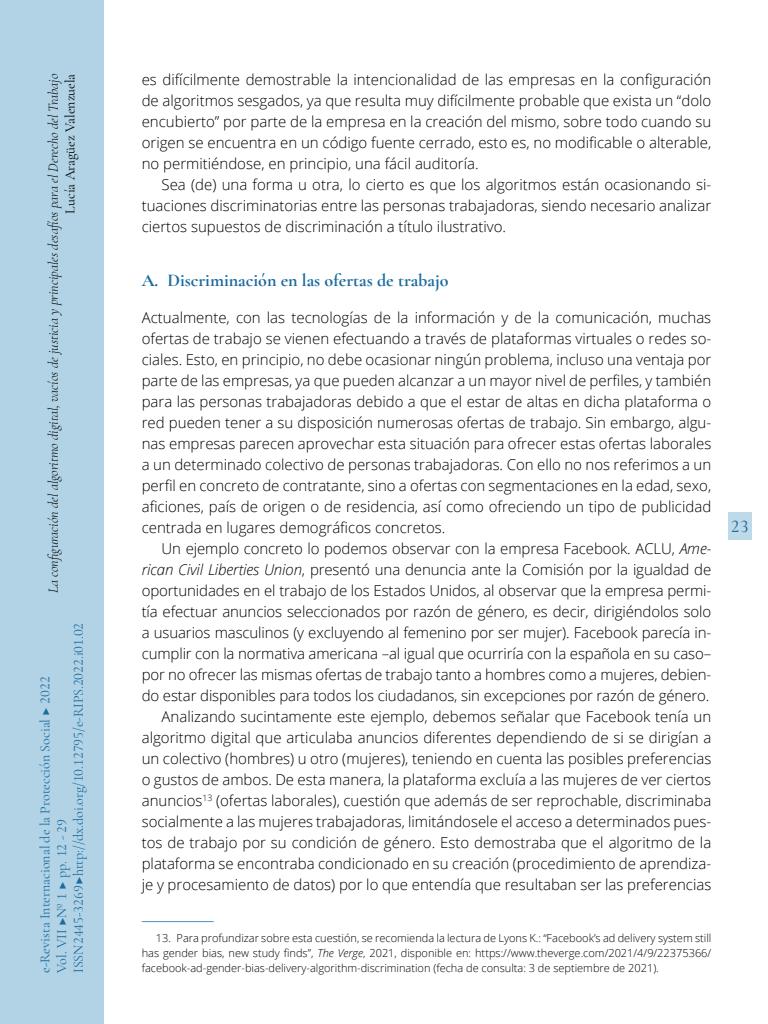
<style>
.page{position:relative;width:768px;height:1024px;background:#fff}
.page>*{position:absolute;margin:0;border:0;box-sizing:border-box;transform-origin:0 0}
._41_Enunciado_1_1{font:700 18px "Cormorant Garamond";color:#1b6b9f}
.t1{font:500 18px "Cormorant Garamond";color:#1b6b9f}
._00_bsc{font:300 15px/21px "Open Sans";color:#000;text-align:justify}
._00_bsc_Sin{font:300 15px/21px "Open Sans";color:#000;text-align:justify}
.t2{font:14px/16.8px "Cormorant Garamond";color:#1b6b9f}
.t3{font:italic 300 14px "Cormorant Garamond";color:#000}
.t4{font:14px "Cormorant Garamond";color:#000}
.zz_notas{font:300 11px/15px "Open Sans";color:#000;text-align:right}
.s1{font-style:italic}
</style>
<div class="page">
<hr style="left:142px;top:921px;width:72px;height:1px;background:#4b94b9">
<div style="left:0;top:0;width:103px;height:1024px;background:#b1d3e5"></div>
<div style="left:728px;top:512px;width:23px;height:28px;background:#bedae8"></div>
<p class="t3" style="left:45px;top:593px;width:521px;rotate:-90deg">La configuración del algoritmo digital, vacíos de justicia y principales desafíos para el Derecho del Trabajo</p>
<p class="t4" style="left:62px;top:214px;width:141px;rotate:-90deg">Lucía Aragüez Valenzuela</p>
<p class="t2" style="left:36px;top:973px;width:352px;rotate:-90deg">e-Revista Internacional de la Protección Social ▶ 2022<br>Vol. VII ▶Nº 1 ▶ pp. 12 - 29<br>ISSN 2445-3269 ▶ http://dx.doi.org/10.12795/e-RIPS.2022.i01.02</p>
<p class="_00_bsc" style="left:142px;top:69px;width:571px">es difícilmente demostrable la intencionalidad de las empresas en la configuración de algoritmos sesgados, ya que resulta muy difícilmente probable que exista un “dolo encubierto” por parte de la empresa en la creación del mismo, sobre todo cuando su origen se encuentra en un código fuente cerrado, esto es, no modificable o alterable, no permitiéndose, en principio, una fácil auditoría.</p>
<p class="_00_bsc" style="left:142px;top:174px;width:571px;text-indent:20px">Sea (de) una forma u otra, lo cierto es que los algoritmos están ocasionando si&shy;tuaciones discriminatorias entre las personas trabajadoras, siendo necesario analizar ciertos supuestos de discriminación a título ilustrativo.</p>
<p class="_41_Enunciado_1_1" style="left:142px;top:269px;width:308px">A. Discriminación en las ofertas de trabajo</p>
<p class="_00_bsc_Sin" style="left:142px;top:306px;width:571px">Actualmente, con las tecnologías de la información y de la comunicación, muchas ofertas de trabajo se vienen efectuando a través de plataformas virtuales o redes so&shy;ciales. Esto, en principio, no debe ocasionar ningún problema, incluso una ventaja por parte de las empresas, ya que pueden alcanzar a un mayor nivel de perfiles, y también para las personas trabajadoras debido a que el estar de altas en dicha plataforma o red pueden tener a su disposición numerosas ofertas de trabajo. Sin embargo, algu&shy;nas empresas parecen aprovechar esta situación para ofrecer estas ofertas laborales a un determinado colectivo de personas trabajadoras. Con ello no nos referimos a un perfil en concreto de contratante, sino a ofertas con segmentaciones en la edad, sexo, aficiones, país de origen o de residencia, así como ofreciendo un tipo de publicidad centrada en lugares demográficos concretos.</p>
<p class="_00_bsc" style="left:142px;top:537px;width:571px;text-indent:20px">Un ejemplo concreto lo podemos observar con la empresa Facebook. ACLU, <span class="s1">Ame&shy;rican Civil Liberties Union</span>, presentó una denuncia ante la Comisión por la igualdad de oportunidades en el trabajo de los Estados Unidos, al observar que la empresa permi&shy;tía efectuar anuncios seleccionados por razón de género, es decir, dirigiéndolos solo a usuarios masculinos (y excluyendo al femenino por ser mujer). Facebook parecía in&shy;cumplir con la normativa americana –al igual que ocurriría con la española en su caso– por no ofrecer las mismas ofertas de trabajo tanto a hombres como a mujeres, debien&shy;do estar disponibles para todos los ciudadanos, sin excepciones por razón de género.</p>
<p class="_00_bsc" style="left:142px;top:705px;width:571px;text-indent:20px">Analizando sucintamente este ejemplo, debemos señalar que Facebook tenía un algoritmo digital que articulaba anuncios diferentes dependiendo de si se dirigían a un colectivo (hombres) u otro (mujeres), teniendo en cuenta las posibles preferencias o gustos de ambos. De esta manera, la plataforma excluía a las mujeres de ver ciertos anuncios<sup>13</sup> (ofertas laborales), cuestión que además de ser reprochable, discriminaba socialmente a las mujeres trabajadoras, limitándosele el acceso a determinados pues&shy;tos de trabajo por su condición de género. Esto demostraba que el algoritmo de la plataforma se encontraba condicionado en su creación (procedimiento de aprendiza&shy;je y procesamiento de datos) por lo que entendía que resultaban ser las preferencias</p>
<p class="zz_notas" style="left:142px;top:930px;width:571px">13. Para profundizar sobre esta cuestión, se recomienda la lectura de Lyons K.: “Facebook’s ad delivery system still has gender bias, new study finds”, <span class="s1">The Verge</span>, 2021, disponible en: https://www.theverge.com/2021/4/9/22375366/</p>
<p class="zz_notas" style="left:142px;top:960px;width:519px">facebook-ad-gender-bias-delivery-algorithm-discrimination (fecha de consulta: 3 de septiembre de 2021).</p>
<p class="t1" style="left:731px;top:515px;width:19px">23</p>
</div>
